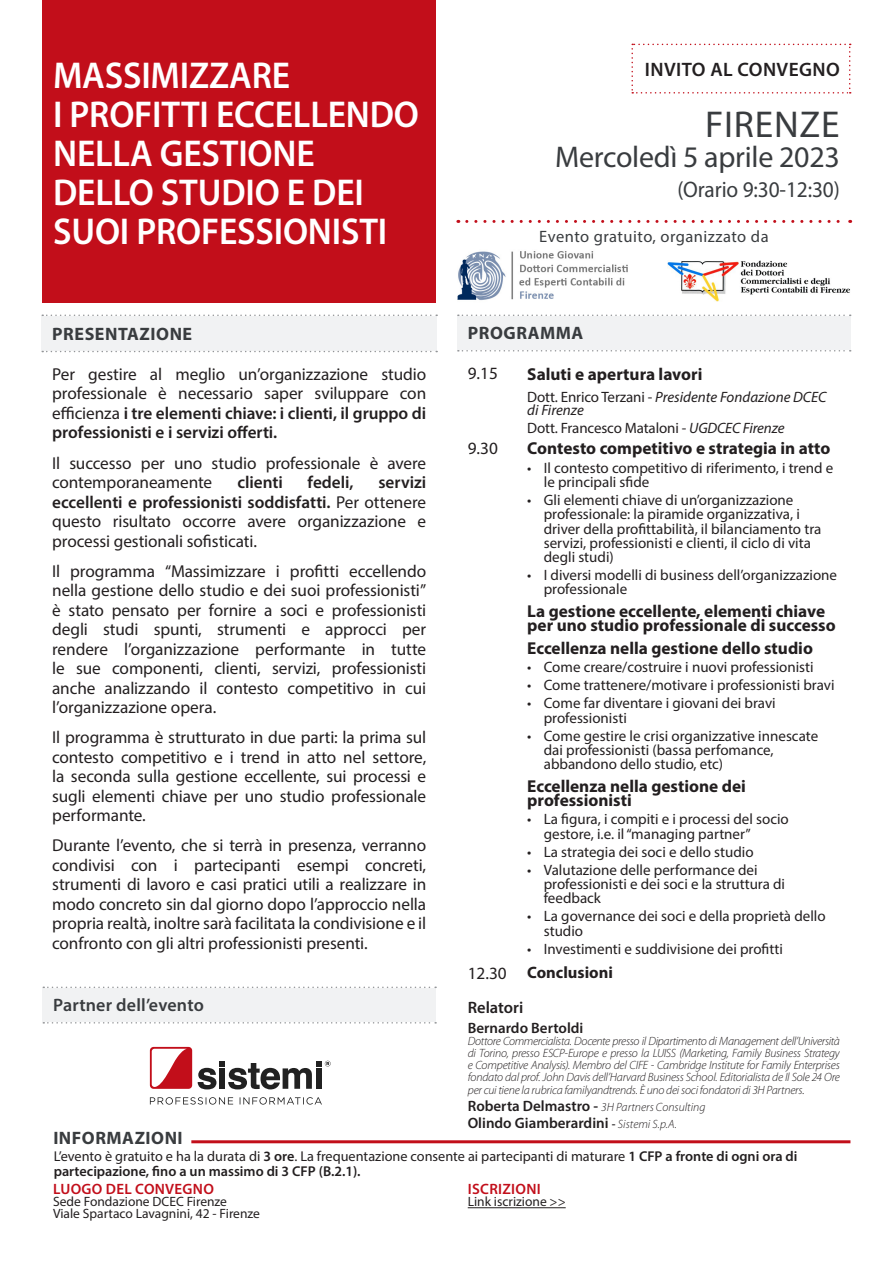
<style>
.page{position:relative;width:893px;height:1263px;background:#fff}
.page>*{position:absolute;margin:0;border:0;box-sizing:border-box;transform-origin:0 0}
.t1{font:600 37.5px/39px "Myriad Pro";letter-spacing:-.005em;color:#fff;scale:.95 1}
.t2{font:37.5px "Myriad Pro";letter-spacing:.02em;color:#393c3f}
.t3{font:30px "Myriad Pro";letter-spacing:-.01em;color:#393c3f}
.t4{font:22.5px "Myriad Pro";letter-spacing:-.005em;color:#393c3f;scale:.95 1}
.t5{font:600 19.5px "Myriad Pro";letter-spacing:.02em;color:#231f20}
.t6{font:700 18px "Myriad Pro";letter-spacing:.03em;color:#393c3f}
.t7{font:600 18px "Myriad Pro";letter-spacing:.01em;color:#393c3f}
.t8{font:17.25px/19.5px "Myriad Pro";letter-spacing:-.005em;color:#231f20;text-align:justify}
.t9{font:700 17.25px/14.2px "Myriad Pro";color:#231f20}
.t10{font:600 17.25px "Myriad Pro";letter-spacing:-.005em;color:#231f20}
.t11{font:16.5px "Myriad Pro";letter-spacing:.03em;color:#393c3f}
.t12{font:700 16.5px "Myriad Pro";color:#231f20}
.t13{font:600 16.5px "Myriad Pro";color:#231f20}
.t14{font:15px/14.2px "Myriad Pro";color:#231f20}
.t15{font:italic 15px/13.5px "Myriad Pro";color:#231f20}
.t16{font:600 15px "Myriad Pro";color:#231f20}
.t17{font:600 15px "Myriad Pro";letter-spacing:.02em;color:#c20e1a}
.t18{font:14.25px/14.2px "Myriad Pro";color:#231f20}
.t19{font:13.5px/12px "Myriad Pro";color:#231f20}
.t20{font:italic 300 12px/12px "Myriad Pro";letter-spacing:-.015em;color:#231f20;text-align:justify}
.s1{font-weight:600}
.s2{font-style:normal}
.s3{font-style:italic}
.s4{font-size:12.75px}
.s5{font-weight:600;font-style:normal;font-size:15px}
.s6{font-size:12px}
.s7{font-weight:300;font-style:italic;font-size:12px}
</style>
<div class="page">
<div style="left:43px;top:0;width:393px;height:303px;background:#c20e1a"></div>
<div style="left:457px;top:316px;width:393px;height:34px;background:#f1f2f3"></div>
<svg style="left:458px;top:350px;width:393px;height:1px"></svg>
<svg style="left:458px;top:315px;width:393px;height:1px"></svg>
<svg style="left:631px;top:44px;width:220px;height:50px"></svg>
<div style="left:41px;top:316px;width:396px;height:35px;background:#f1f2f3"></div>
<svg style="left:42px;top:351px;width:395px;height:1px"></svg>
<svg style="left:42px;top:315px;width:395px;height:1px"></svg>
<svg style="left:467px;top:220px;width:384px;height:3px"></svg>
<div style="left:43px;top:988px;width:393px;height:34px;background:#f1f2f3"></div>
<svg style="left:43px;top:1022px;width:393px;height:1px"></svg>
<svg style="left:43px;top:986px;width:393px;height:2px"></svg>
<hr style="left:468px;top:1207px;width:98px;height:1px;background:#231f20">
<hr style="left:191px;top:1140px;width:659px;height:3px;background:#c20e1a">
<img style="left:457px;top:251px;width:171px;height:49px">
<img style="left:668px;top:260px;width:182px;height:41px">
<div style="left:150px;top:1047px;width:42px;height:42px;background:linear-gradient(to right,#c20e1a,#c20e1a);border-radius:4px"></div>
<svg style="left:150px;top:1097px;width:172px;height:7px"></svg>
<svg style="left:198px;top:1061px;width:133px;height:28px"></svg>
<svg style="left:152px;top:1049px;width:35px;height:38px"></svg>
<p class="t1" style="left:53px;top:54px;width:387px">MASSIMIZZARE<br>I PROFITTI ECCELLENDO<br>NELLA GESTIONE<br>DELLO STUDIO E DEI<br>SUOI PROFESSIONISTI</p>
<p class="t6" style="left:52px;top:322px;width:141px">PRESENTAZIONE</p>
<p class="t8" style="left:52px;top:364px;width:376px">Per gestire al meglio un’organizzazione studio professionale è necessario saper sviluppare con efficienza <span class="s1">i tre elementi chiave: i clienti, il gruppo di professionisti e i servizi offerti.</span></p>
<p class="t8" style="left:52px;top:453px;width:376px">Il successo per uno studio professionale è avere contemporaneamente</p>
<p class="t10" style="left:238px;top:471px;width:47px">clienti</p>
<p class="t10" style="left:308px;top:471px;width:48px">fedeli,</p>
<p class="t8" style="left:52px;top:472px;width:376px;text-indent:326px"><span class="s1">servizi eccellenti e professionisti soddisfatti.</span> Per ottenere questo risultato occorre avere organizzazione e processi gestionali sofisticati.</p>
<p class="t8" style="left:52px;top:561px;width:376px">Il programma “Massimizzare i profitti eccellendo nella gestione dello studio e dei suoi professionisti” è stato pensato per fornire a soci e professionisti degli studi spunti, strumenti e approcci per rendere l’organizzazione performante in tutte le sue componenti, clienti, servizi, professionisti anche analizzando il contesto competitivo in cui l’organizzazione opera.</p>
<p class="t8" style="left:52px;top:727px;width:376px">Il programma è strutturato in due parti: la prima sul contesto competitivo e i trend in atto nel settore, la seconda sulla gestione eccellente, sui processi e sugli elementi chiave per uno studio professionale performante.</p>
<p class="t8" style="left:52px;top:836px;width:376px">Durante l’evento, che si terrà in presenza, verranno condivisi con i partecipanti esempi concreti, strumenti di lavoro e casi pratici utili a realizzare in modo concreto sin dal giorno dopo l’approccio nella propria realtà, inoltre sarà facilitata la condivisione e il confronto con gli altri professionisti presenti.</p>
<p class="t5" style="left:645px;top:57px;width:196px">INVITO AL CONVEGNO</p>
<p class="t2" style="left:705px;top:101px;width:136px">FIRENZE</p>
<p class="t3" style="left:555px;top:138px;width:286px">Mercoledì 5 aprile 2023</p>
<p class="t4" style="left:677px;top:175px;width:172px">(Orario 9:30-12:30)</p>
<p class="t11" style="left:539px;top:227px;width:231px">Evento gratuito, organizzato da</p>
<p class="t6" style="left:468px;top:322px;width:117px">PROGRAMMA</p>
<p class="t8" style="left:468px;top:363px;width:32px">9.15</p>
<p class="t9" style="left:527px;top:366px;width:177px">Saluti e apertura lavori</p>
<p class="t15" style="left:527px;top:389px;width:301px"><span class="s2">Dott. Enrico Terzani -</span> Presidente Fondazione DCEC di Firenze</p>
<p class="t14" style="left:527px;top:420px;width:259px">Dott. Francesco Mataloni - <span class="s3">UGDCEC Firenze</span></p>
<p class="t8" style="left:468px;top:438px;width:32px">9.30</p>
<p class="t9" style="left:527px;top:441px;width:305px">Contesto competitivo e strategia in atto</p>
<p class="t14" style="left:544px;top:460px;width:291px;text-indent:-16px">• Il contesto competitivo di riferimento, i trend e le principali sfide</p>
<p class="t14" style="left:544px;top:493px;width:279px;text-indent:-16px">• Gli elementi chiave di un’organizzazione professionale: la piramide organizzativa, i driver della profittabilità, il bilanciamento tra servizi, professionisti e clienti, il ciclo di vita degli studi)</p>
<p class="t14" style="left:544px;top:568px;width:295px;text-indent:-16px">• I diversi modelli di business dell’organizzazione professionale</p>
<p class="t9" style="left:527px;top:603px;width:310px">La gestione eccellente, elementi chiave per uno studio professionale di successo</p>
<p class="t9" style="left:527px;top:640px;width:287px">Eccellenza nella gestione dello studio</p>
<p class="t14" style="left:527px;top:660px;width:288px">• Come creare/costruire i nuovi professionisti</p>
<p class="t14" style="left:527px;top:678px;width:309px">• Come trattenere/motivare i professionisti bravi</p>
<p class="t14" style="left:544px;top:696px;width:234px;text-indent:-16px">• Come far diventare i giovani dei bravi professionisti</p>
<p class="t14" style="left:544px;top:728px;width:276px;text-indent:-16px">• Come gestire le crisi organizzative innescate dai professionisti (bassa perfomance, abbandono dello studio, etc)</p>
<p class="t9" style="left:527px;top:778px;width:220px">Eccellenza nella gestione dei professionisti</p>
<p class="t14" style="left:544px;top:812px;width:247px;text-indent:-16px">• La figura, i compiti e i processi del socio gestore, i.e. il “managing partner”</p>
<p class="t14" style="left:527px;top:844px;width:228px">• La strategia dei soci e dello studio</p>
<p class="t14" style="left:544px;top:862px;width:243px;text-indent:-16px">• Valutazione delle performance dei professionisti e dei soci e la struttura di feedback</p>
<p class="t14" style="left:544px;top:909px;width:283px;text-indent:-16px">• La governance dei soci e della proprietà dello studio</p>
<p class="t14" style="left:527px;top:941px;width:257px">• Investimenti e suddivisione dei profitti</p>
<p class="t8" style="left:468px;top:963px;width:40px">12.30</p>
<p class="t12" style="left:527px;top:962px;width:87px">Conclusioni</p>
<p class="t7" style="left:53px;top:994px;width:152px">Partner dell’evento</p>
<p class="t13" style="left:468px;top:997px;width:57px">Relatori</p>
<p class="t16" style="left:468px;top:1018px;width:117px">Bernardo Bertoldi</p>
<p class="t20" style="left:468px;top:1034px;width:374px">Dottore Commercialista. Docente presso il Dipartimento di Management dell’Università di Torino, presso ESCP-Europe e presso la LUISS (Marketing, Family Business Strategy e Competitive Analysis). Membro del CIFE - Cambridge Institute for Family Enterprises fondato dal prof. John Davis dell’Harvard Business School. Editorialista de Il Sole 24 Ore</p>
<p class="t20" style="left:468px;top:1084px;width:338px">per cui tiene la rubrica familyandtrends. È uno dei soci fondatori di 3H Partners<span class="s4">.</span></p>
<p class="t20" style="left:468px;top:1100px;width:239px"><span class="s5">Roberta Delmastro -</span> 3H Partners Consulting</p>
<p class="t16" style="left:468px;top:1113px;width:211px">Olindo Giamberardini <span class="s6">-</span> <span class="s7">Sistemi S.p.A.</span></p>
<p class="t6" style="left:53px;top:1126px;width:131px">INFORMAZIONI</p>
<p class="t17" style="left:468px;top:1180px;width:74px">ISCRIZIONI</p>
<p class="t19" style="left:468px;top:1196px;width:99px">Link iscrizione &gt;&gt;</p>
<p class="t18" style="left:54px;top:1149px;width:745px">L’evento è gratuito e ha la durata di <span class="s1">3 ore</span>. La frequentazione consente ai partecipanti di maturare <span class="s1">1 CFP a fronte di ogni ora di partecipazione, fino a un massimo di 3 CFP (B.2.1).</span></p>
<p class="t17" style="left:53px;top:1180px;width:162px">LUOGO DEL CONVEGNO</p>
<p class="t19" style="left:53px;top:1196px;width:208px">Sede Fondazione DCEC Firenze<br>Viale Spartaco Lavagnini, 42 - Firenze</p>
</div>
